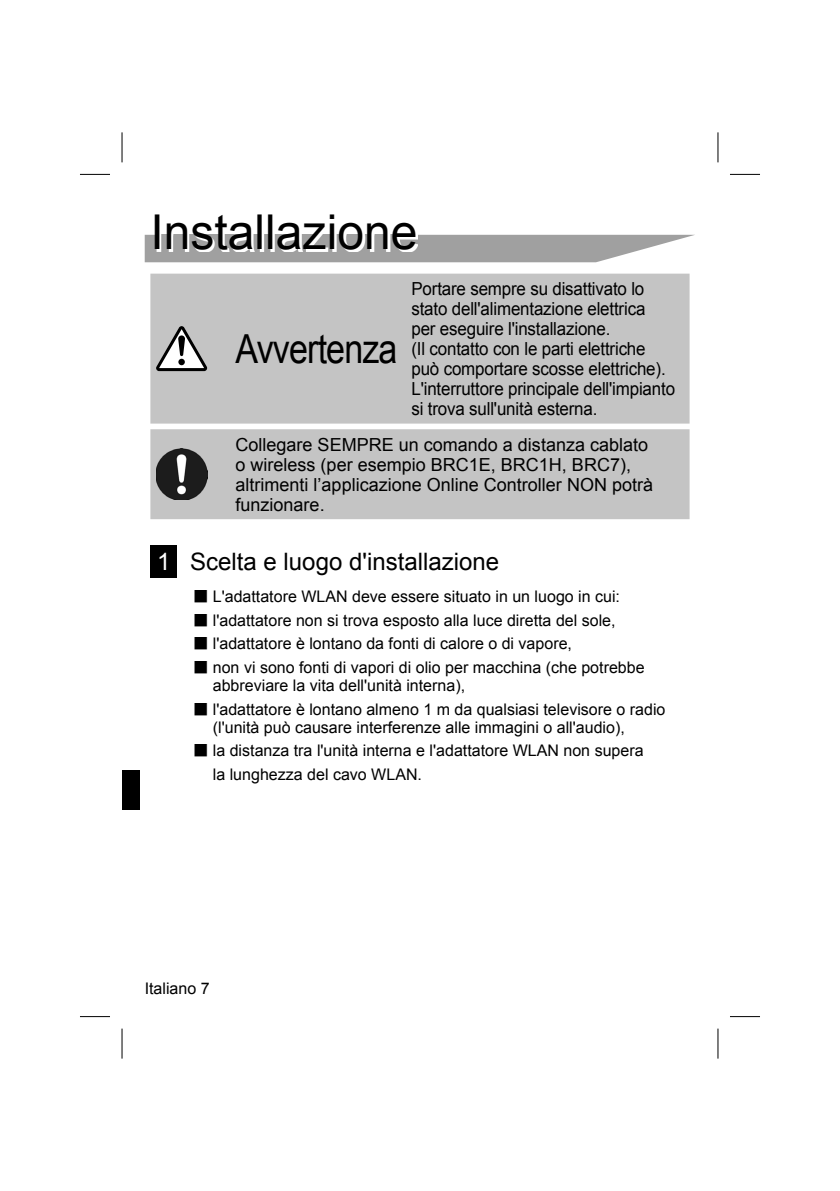
<style>
.page{position:relative;width:840px;height:1191px;background:#fff}
.page>*{position:absolute;margin:0;border:0;box-sizing:border-box;transform-origin:0 0}
.t1{font:48px "Arial";color:#000}
.t2{font:40px "Arial";letter-spacing:-.025em;color:#000;scale:.85 1}
.t3{font:24px "Arial";color:#000}
.t4{font:18px/20px "Arial";letter-spacing:-.01em;color:#000;scale:.94 1}
.t5{font:18px/20px "Arial";letter-spacing:-.01em;color:#000}
.t6{font:16px/23.6px "Arial";color:#000}
.s1{color:#fff}
</style>
<div class="page">
<div style="left:122px;top:770px;width:18px;height:39px;background:#000"></div>
<svg style="left:145px;top:235px;width:549px;height:27px"></svg>
<div style="left:150px;top:546px;width:27px;height:32px;background:#000"></div>
<div style="left:150px;top:274px;width:539px;height:149px;background:#c4c4c4"></div>
<svg style="left:156px;top:326px;width:51px;height:45px"></svg>
<div style="left:178px;top:359px;width:7px;height:6px;background:#000;border-radius:50%"></div>
<div style="left:150px;top:429px;width:539px;height:90px;background:#c4c4c4"></div>
<img style="left:156px;top:449px;width:51px;height:51px">
<img style="left:157px;top:234px;width:260px;height:18px">
<hr style="left:80px;top:174px;width:30px;height:1px;background:#000">
<hr style="left:729px;top:174px;width:30px;height:1px;background:#000">
<hr style="left:80px;top:1016px;width:30px;height:1px;background:#000">
<hr style="left:729px;top:1016px;width:30px;height:1px;background:#000">
<hr style="left:122px;top:132px;width:1px;height:30px;background:#000">
<hr style="left:122px;top:1028px;width:1px;height:30px;background:#000">
<hr style="left:717px;top:132px;width:1px;height:30px;background:#000">
<hr style="left:717px;top:1028px;width:1px;height:30px;background:#000">
<h1 class="t1" style="left:150px;top:206px;width:268px">Installazione</h1>
<p class="t4" style="left:411px;top:279px;width:282px">Portare sempre su disattivato lo stato dell'alimentazione elettrica<br>per eseguire l'installazione.<br>(Il contatto con le parti elettriche può comportare scosse elettriche).<br>L'interruttore principale dell'impianto si trova sull'unità esterna.</p>
<p class="t5" style="left:235px;top:434px;width:419px">Collegare SEMPRE un comando a distanza cablato o wireless (per esempio BRC1E, BRC1H, BRC7), altrimenti l’applicazione Online Controller NON potrà funzionare.</p>
<h2 class="t2" style="left:235px;top:327px;width:192px">Avvertenza</h2>
<h3 class="t3" style="left:157px;top:548px;width:343px"><span class="s1">1</span> Scelta e luogo d'installazione</h3>
<p class="t6" style="left:213px;top:584px;width:433px">L'adattatore WLAN deve essere situato in un luogo in cui: l'adattatore non si trova esposto alla luce diretta del sole, l'adattatore è lontano da fonti di calore o di vapore,<br>non vi sono fonti di vapori di olio per macchina (che potrebbe</p>
<p class="t6" style="left:213px;top:674px;width:454px">abbreviare la vita dell'unità interna),<br>l'adattatore è lontano almeno 1 m da qualsiasi televisore o radio</p>
<p class="t6" style="left:213px;top:715px;width:432px">(l'unità può causare interferenze alle immagini o all'audio),<br>la distanza tra l'unità interna e l'adattatore WLAN non supera la lunghezza del cavo WLAN.</p>
<p class="t6" style="left:145px;top:976px;width:66px">Italiano 7</p>
</div>
